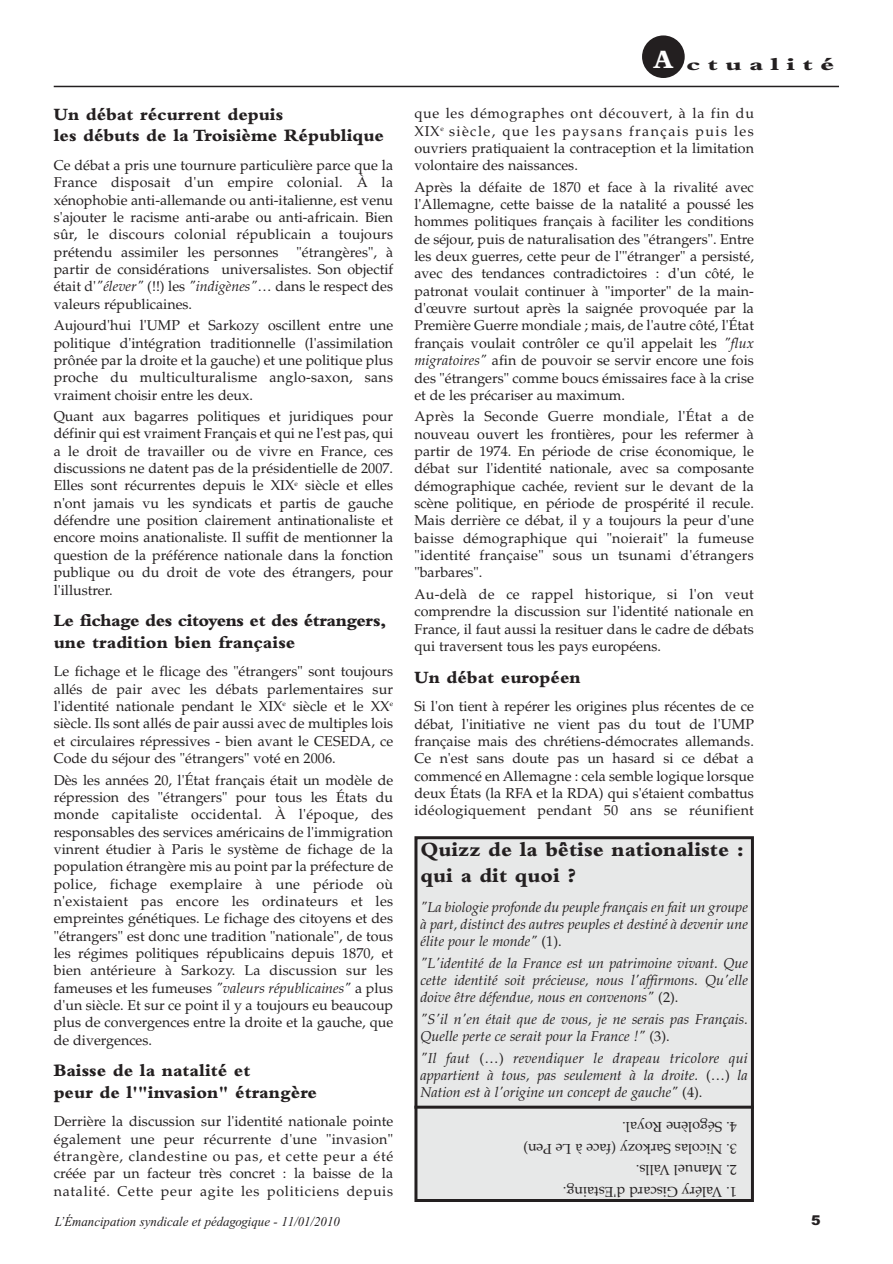
<style>
.page{position:relative;width:893px;height:1264px;background:#fff}
.page>*{position:absolute;margin:0;border:0;box-sizing:border-box;transform-origin:0 0}
.t1{font:800 21px/25.2px "Bembo";color:#231f20}
.t2{font:800 18px/21.6px "Bembo";color:#231f20}
.t3{font:800 18px/21.6px "Bembo";letter-spacing:-.025em;color:#231f20}
.t4{font:800 18px "Bembo";letter-spacing:.265em;color:#231f20;scale:1.5 1}
.t5{font:14.25px/17.4px "Palatino";color:#231f20;text-align:justify}
.t6{font:italic 14.25px/17.2px "Palatino";color:#231f20;text-align:justify}
.t7{font:italic 13.5px "Times New Roman";color:#231f20;scale:.95 1}
.t8{font:900 13.5px "Arial";color:#231f20;scale:1.05 1}
.s1{font-style:italic}
.s2{font-size:27px;color:#fff}
.s3{font-style:normal}
</style>
<div class="page">
<hr style="left:54px;top:86px;width:785px;height:1px;background:#231f20">
<div style="left:642px;top:35px;width:42px;height:43px;background:#231f20;border-radius:50%"></div>
<div style="left:417px;top:839px;width:334px;height:360px;background:#e7e8e8"></div>
<div style="left:414px;top:836px;width:340px;height:366px;border:3px solid #231f20"></div>
<hr style="left:414px;top:1105px;width:340px;height:3px;background:#231f20">
<p class="t2" style="left:54px;top:105px;width:332px">Un débat récurrent depuis<br>les débuts de la Troisième République</p>
<p class="t5" style="left:54px;top:158px;width:341px">Ce débat a pris une tournure particulière parce que la France disposait d'un empire colonial. À la xénophobie anti-allemande ou anti-italienne, est venu s'ajouter le racisme anti-arabe ou anti-africain. Bien sûr, le discours colonial républicain a toujours prétendu assimiler les personnes</p>
<p class="t5" style="left:54px;top:245px;width:341px;text-indent:243px">"étrangères", à partir de considérations universalistes. Son objectif était d'<span class="s1">"élever"</span> (!!) les <span class="s1">"indigènes"</span>… dans le respect des valeurs républicaines.</p>
<p class="t5" style="left:54px;top:318px;width:341px">Aujourd'hui l'UMP et Sarkozy oscillent entre une politique d'intégration traditionnelle (l'assimilation prônée par la droite et la gauche) et une politique plus proche du multiculturalisme anglo-saxon, sans vraiment choisir entre les deux.</p>
<p class="t5" style="left:54px;top:409px;width:341px">Quant aux bagarres politiques et juridiques pour définir qui est vraiment Français et qui ne l'est pas, qui a le droit de travailler ou de vivre en France, ces discussions ne datent pas de la présidentielle de 2007.<br>Elles sont récurrentes depuis le XIX<sup>e</sup> siècle et elles n'ont jamais vu les syndicats et partis de gauche défendre une position clairement antinationaliste et encore moins anationaliste. Il suffit de mentionner la question de la préférence nationale dans la fonction publique ou du droit de vote des étrangers, pour l'illustrer.</p>
<p class="t3" style="left:54px;top:611px;width:334px">Le fichage des citoyens et des étrangers, une tradition bien française</p>
<p class="t5" style="left:54px;top:664px;width:341px">Le fichage et le flicage des "étrangers" sont toujours allés de pair avec les débats parlementaires sur l'identité nationale pendant le XIX<sup>e</sup> siècle et le XX<sup>e </sup>siècle. Ils sont allés de pair aussi avec de multiples lois et circulaires répressives - bien avant le CESEDA, ce Code du séjour des "étrangers" voté en 2006.</p>
<p class="t5" style="left:54px;top:773px;width:341px">Dès les années 20, l'État français était un modèle de répression des "étrangers" pour tous les États du monde capitaliste occidental. À l'époque, des responsables des services américains de l'immigration vinrent étudier à Paris le système de fichage de la population étrangère mis au point par la préfecture de police, fichage exemplaire à une période où n'existaient pas encore les ordinateurs et les empreintes génétiques. Le fichage des citoyens et des "étrangers" est donc une tradition "nationale", de tous les régimes politiques républicains depuis 1870, et bien antérieure à Sarkozy. La discussion sur les fameuses et les fumeuses <span class="s1">"valeurs républicaines"</span> a plus d'un siècle. Et sur ce point il y a toujours eu beaucoup plus de convergences entre la droite et la gauche, que de divergences.</p>
<p class="t2" style="left:54px;top:1061px;width:265px">Baisse de la natalité et<br>peur de l'"invasion" étrangère</p>
<p class="t5" style="left:54px;top:1114px;width:341px">Derrière la discussion sur l'identité nationale pointe également une peur récurrente d'une "invasion" étrangère, clandestine ou pas, et cette peur a été créée par un facteur très concret : la baisse de la natalité. Cette peur agite les politiciens depuis</p>
<p class="t4" style="left:653px;top:58px;width:122px"><span class="s2">A</span> ctualité</p>
<p class="t5" style="left:414px;top:106px;width:341px">que les démographes ont découvert, à la fin du XIX<sup>e</sup> siècle, que les paysans français puis les ouvriers pratiquaient la contraception et la limitation volontaire des naissances.</p>
<p class="t5" style="left:414px;top:180px;width:341px">Après la défaite de 1870 et face à la rivalité avec l'Allemagne, cette baisse de la natalité a poussé les hommes politiques français à faciliter les conditions de séjour, puis de naturalisation des "étrangers". Entre les deux guerres, cette peur de l'"étranger" a persisté, avec des tendances contradictoires : d'un côté, le patronat voulait continuer à "importer" de la main&shy;d'œuvre surtout après la saignée provoquée par la Première Guerre mondiale ; mais, de l'autre côté, l'État français voulait contrôler ce qu'il appelait les <span class="s1">"flux migratoires"</span> afin de pouvoir se servir encore une fois des "étrangers" comme boucs émissaires face à la crise et de les précariser au maximum.</p>
<p class="t5" style="left:414px;top:409px;width:341px">Après la Seconde Guerre mondiale, l'État a de nouveau ouvert les frontières, pour les refermer à partir de 1974. En période de crise économique, le débat sur l'identité nationale, avec sa composante démographique cachée, revient sur le devant de la scène politique, en période de prospérité il recule.<br>Mais derrière ce débat, il y a toujours la peur d'une baisse démographique qui "noierait" la fumeuse "identité française" sous un tsunami d'étrangers "barbares".</p>
<p class="t5" style="left:414px;top:587px;width:341px">Au-delà de ce rappel historique, si l'on veut comprendre la discussion sur l'identité nationale en France, il faut aussi la resituer dans le cadre de débats qui traversent tous les pays européens.</p>
<p class="t2" style="left:414px;top:668px;width:168px">Un débat européen</p>
<p class="t5" style="left:414px;top:699px;width:341px">Si l'on tient à repérer les origines plus récentes de ce débat, l'initiative ne vient pas du tout de l'UMP française mais des chrétiens-démocrates allemands.<br>Ce n'est sans doute pas un hasard si ce débat a commencé en Allemagne : cela semble logique lorsque deux États (la RFA et la RDA) qui s'étaient combattus idéologiquement pendant 50 ans se réunifient</p>
<h1 class="t1" style="left:420px;top:839px;width:325px">Quizz de la bêtise nationaliste : qui a dit quoi ?</h1>
<p class="t6" style="left:420px;top:900px;width:329px">"La biologie profonde du peuple français en fait un groupe à part, distinct des autres peuples et destiné à devenir une élite pour le monde" <span class="s3">(1).</span></p>
<p class="t6" style="left:420px;top:956px;width:329px">"L'identité de la France est un patrimoine vivant. Que cette identité soit précieuse, nous l'affirmons. Qu'elle doive être défendue, nous en convenons" <span class="s3">(2).</span></p>
<p class="t6" style="left:420px;top:1012px;width:329px">"S'il n'en était que de vous, je ne serais pas Français.<br>Quelle perte ce serait pour la France !" <span class="s3">(3).</span></p>
<p class="t6" style="left:420px;top:1050px;width:329px">"Il faut <span class="s3">(…)</span> revendiquer le drapeau tricolore qui appartient à tous, pas seulement à la droite. <span class="s3">(…)</span> la Nation est à l'origine un concept de gauche" <span class="s3">(4).</span></p>
<p class="t5" style="left:737px;top:1134px;width:116px;rotate:-180deg">4. Ségolène Royal.</p>
<p class="t5" style="left:737px;top:1156px;width:215px;rotate:-180deg">3. Nicolas Sarkozy (face à Le Pen)</p>
<p class="t5" style="left:737px;top:1177px;width:102px;rotate:-180deg">2. Manuel Valls.</p>
<p class="t5" style="left:737px;top:1199px;width:175px;rotate:-180deg">1. Valéry Giscard d'Estaing.</p>
<p class="t7" style="left:55px;top:1216px;width:301px">L’Émancipation syndicale et pédagogique - 11/01/2010</p>
<p class="t8" style="left:811px;top:1215px;width:11px">5</p>
</div>
